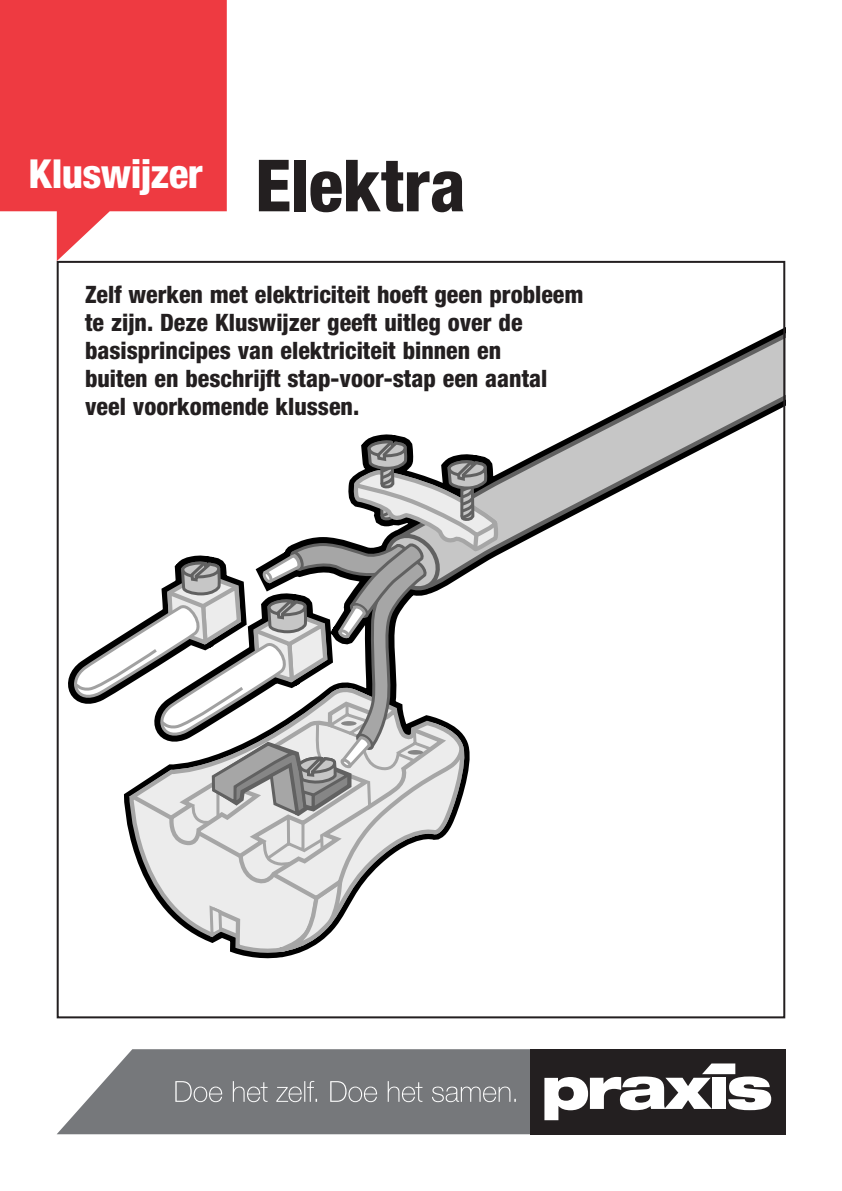
<style>
.page{position:relative;width:842px;height:1191px;background:#fff}
.page>*{position:absolute;margin:0;border:0;box-sizing:border-box;transform-origin:0 0}
.heading_2{font:800 condensed 72px "Helvetica Neue LT";letter-spacing:-.005em;color:#231f20}
.heading_2-2{font:800 condensed 40px "Helvetica Neue LT";letter-spacing:-.015em;color:#fff}
.Intro_tekst{font:800 condensed 24px/28px "Helvetica Neue LT";color:#231f20}
</style>
<div class="page">
<svg style="left:502px;top:329px;width:280px;height:224px"></svg>
<svg style="left:127px;top:904px;width:340px;height:115px"></svg>
<svg style="left:229px;top:904px;width:238px;height:50px"></svg>
<svg style="left:276px;top:904px;width:68px;height:50px"></svg>
<svg style="left:135px;top:855px;width:223px;height:49px"></svg>
<svg style="left:166px;top:855px;width:208px;height:36px;background:#ddd"></svg>
<svg style="left:190px;top:855px;width:202px;height:16px;background:#d8d8d8"></svg>
<svg style="left:206px;top:891px;width:52px;height:55px;background:#d0d0d0"></svg>
<svg style="left:68px;top:434px;width:434px;height:421px"></svg>
<svg style="left:0;top:0;width:227px;height:261px;fill:#ee3a41"></svg>
<svg style="left:57px;top:1049px;width:473px;height:85px;background:#838588"></svg>
<div style="left:530px;top:1049px;width:255px;height:85px;background:#231f20"></div>
<svg style="left:544px;top:1063px;width:227px;height:57px"></svg>
<svg style="left:330px;top:1081px;width:186px;height:21px;background:#898b8e"></svg>
<svg style="left:175px;top:1081px;width:142px;height:21px;background:#8a8c8e"></svg>
<p class="heading_2-2" style="left:28px;top:149px;width:176px">Kluswijzer</p>
<p class="heading_2" style="left:255px;top:141px;width:212px">Elektra</p>
<p class="Intro_tekst" style="left:85px;top:280px;width:500px">Zelf werken met elektriciteit hoeft geen probleem te zijn. Deze Kluswijzer geeft uitleg over de basisprincipes van elektriciteit binnen en</p>
<p class="Intro_tekst" style="left:85px;top:364px;width:464px">buiten en beschrijft stap-voor-stap een aantal veel voorkomende klussen.</p>
</div>
